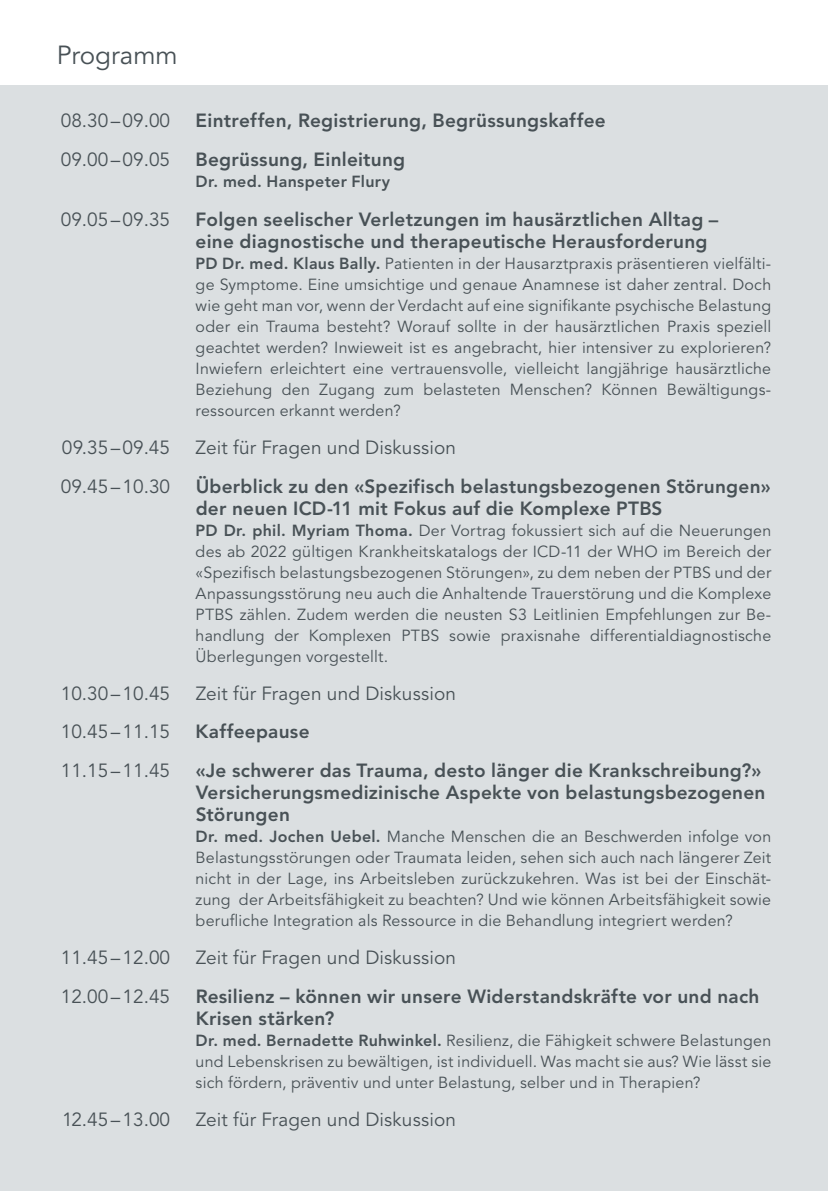
<style>
.page{position:relative;width:828px;height:1191px;background:#fff}
.page>*{position:absolute;margin:0;border:0;box-sizing:border-box;transform-origin:0 0}
.t1{font:26px "Avenir LT Std";letter-spacing:-.005em;color:#485156}
.t2{font:800 19px/22px "Avenir LT Std";letter-spacing:.015em;color:#485156}
.t3{font:19px "Avenir LT Std";letter-spacing:.005em;color:#485156}
.t4{font:16px/21px "Avenir LT Std";letter-spacing:.015em;color:#485156;text-align:justify}
.t5{font:800 16px "Avenir LT Std";letter-spacing:.02em;color:#485156}
.s1{font-weight:800}
</style>
<div class="page">
<div style="left:0;top:85px;width:828px;height:1106px;background:#dbdfe1"></div>
<h1 class="t1" style="left:57px;top:40px;width:122px">Programm</h1>
<p class="t3" style="left:61px;top:109px;width:111px">08.30–09.00</p>
<p class="t2" style="left:196px;top:109px;width:411px">Eintreffen, Registrierung, Begrüssungskaffee</p>
<p class="t3" style="left:61px;top:148px;width:111px">09.00–09.05</p>
<p class="t2" style="left:196px;top:148px;width:211px">Begrüssung, Einleitung</p>
<p class="t5" style="left:196px;top:172px;width:196px">Dr. med. Hanspeter Flury</p>
<p class="t3" style="left:61px;top:208px;width:111px">09.05–09.35</p>
<p class="t2" style="left:196px;top:208px;width:524px">Folgen seelischer Verletzungen im hausärztlichen Alltag – eine diagnostische und therapeutische Herausforderung</p>
<p class="t4" style="left:196px;top:253px;width:577px"><span class="s1">PD Dr. med. Klaus Bally.</span> Patienten in der Hausarztpraxis präsentieren vielfälti&shy;ge Symptome. Eine umsichtige und genaue Anamnese ist daher zentral. Doch wie geht man vor, wenn der Verdacht auf eine signifikante psychische Belastung oder ein Trauma besteht? Worauf sollte in der hausärztlichen Praxis speziell geachtet werden? Inwieweit ist es angebracht, hier intensiver zu explorieren?<br>Inwiefern erleichtert eine vertrauensvolle, vielleicht langjährige hausärztliche Beziehung den Zugang zum belasteten Menschen? Können Bewältigungs&shy;ressourcen erkannt werden?</p>
<p class="t3" style="left:62px;top:436px;width:110px">09.35–09.45</p>
<p class="t3" style="left:196px;top:436px;width:262px">Zeit für Fragen und Diskussion</p>
<p class="t3" style="left:61px;top:475px;width:111px">09.45–10.30</p>
<p class="t2" style="left:196px;top:475px;width:576px">Überblick zu den «Spezifisch belastungsbezogenen Störungen» der neuen ICD-11 mit Fokus auf die Komplexe PTBS</p>
<p class="t4" style="left:196px;top:520px;width:577px"><span class="s1">PD Dr. phil. Myriam Thoma.</span> Der Vortrag fokussiert sich auf die Neuerungen des ab 2022 gültigen Krankheitskatalogs der ICD-11 der WHO im Bereich der «Spezifisch belastungsbezogenen Störungen», zu dem neben der PTBS und der Anpassungsstörung neu auch die Anhaltende Trauerstörung und die Komplexe PTBS zählen. Zudem werden die neusten S3 Leitlinien Empfehlungen zur Be&shy;handlung der Komplexen PTBS sowie praxisnahe differentialdiagnostische Überlegungen vorgestellt.</p>
<p class="t3" style="left:61px;top:682px;width:111px">10.30–10.45</p>
<p class="t3" style="left:196px;top:682px;width:262px">Zeit für Fragen und Diskussion</p>
<p class="t3" style="left:61px;top:720px;width:111px">10.45–11.15</p>
<p class="t2" style="left:196px;top:720px;width:115px">Kaffeepause</p>
<p class="t3" style="left:61px;top:759px;width:111px">11.15–11.45</p>
<p class="t2" style="left:196px;top:759px;width:571px">«Je schwerer das Trauma, desto länger die Krankschreibung?»<br>Versicherungsmedizinische Aspekte von belastungsbezogenen<br>Störungen</p>
<p class="t4" style="left:196px;top:826px;width:577px"><span class="s1">Dr. med. Jochen Uebel.</span> Manche Menschen die an Beschwerden infolge von Belastungsstörungen oder Traumata leiden, sehen sich auch nach längerer Zeit nicht in der Lage, ins Arbeitsleben zurückzukehren. Was ist bei der Einschät&shy;zung der Arbeitsfähigkeit zu beachten? Und wie können Arbeitsfähigkeit sowie berufliche Integration als Ressource in die Behandlung integriert werden?</p>
<p class="t3" style="left:61px;top:946px;width:111px">11.45–12.00</p>
<p class="t3" style="left:196px;top:946px;width:262px">Zeit für Fragen und Diskussion</p>
<p class="t3" style="left:61px;top:985px;width:111px">12.00–12.45</p>
<p class="t2" style="left:196px;top:985px;width:565px">Resilienz – können wir unsere Widerstandskräfte vor und nach<br>Krisen stärken?</p>
<p class="t4" style="left:196px;top:1030px;width:577px"><span class="s1">Dr. med. Bernadette Ruhwinkel.</span> Resilienz, die Fähigkeit schwere Belastungen und Lebenskrisen zu bewältigen, ist individuell. Was macht sie aus? Wie lässt sie sich fördern, präventiv und unter Belastung, selber und in Therapien?</p>
<p class="t3" style="left:62px;top:1108px;width:109px">12.45–13.00</p>
<p class="t3" style="left:196px;top:1108px;width:262px">Zeit für Fragen und Diskussion</p>
</div>
